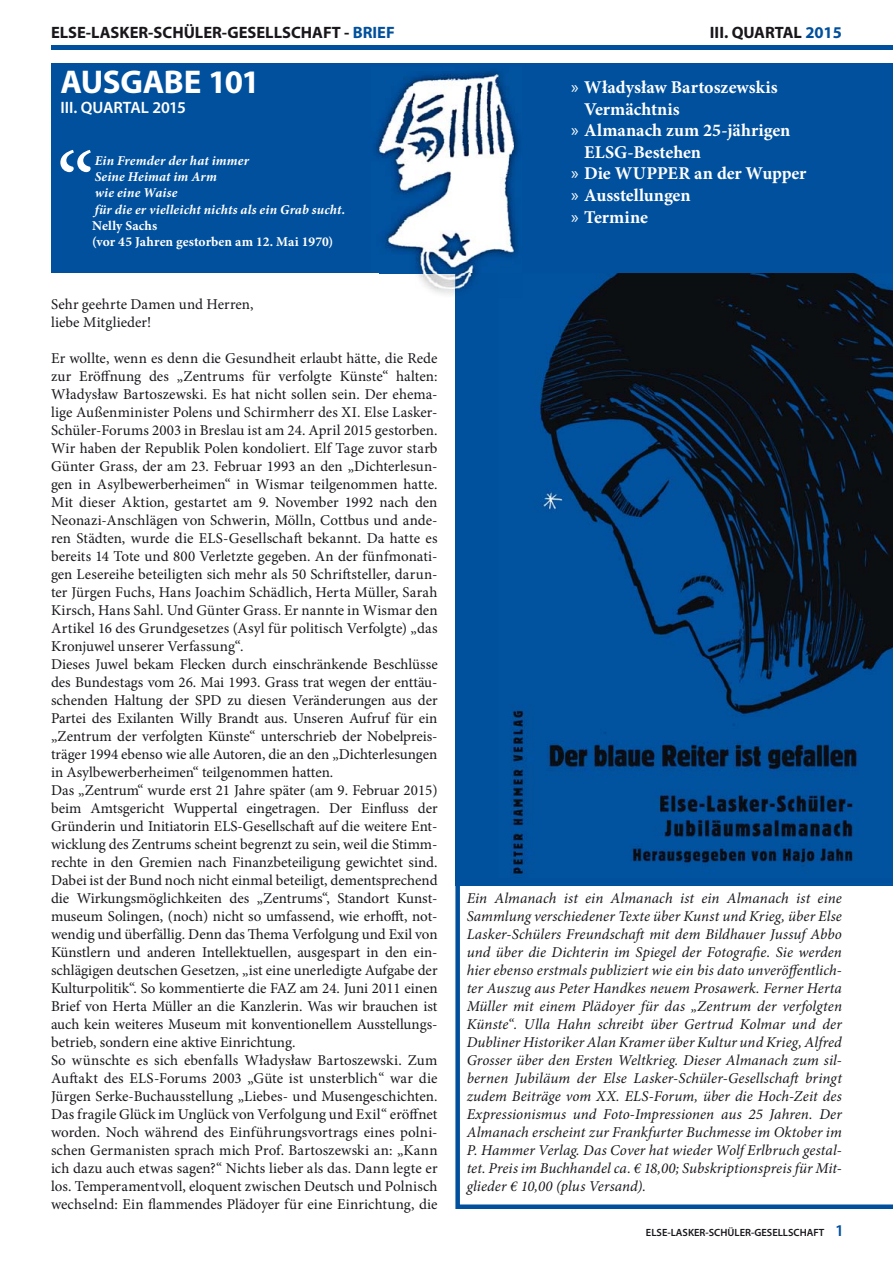
<style>
.page{position:relative;width:893px;height:1263px;background:#fff}
.page>*{position:absolute;margin:0;border:0;box-sizing:border-box;transform-origin:0 0}
.t1{font:96.6px "Minion Pro";color:#fff}
.t2{font:700 33px "Myriad Pro";letter-spacing:-.015em;color:#fff}
.t3{font:700 18px "Minion Pro";color:#fff}
.t4{font:700 16.5px "Myriad Pro";color:#1a171c}
.t5{font:600 16.5px "Myriad Pro";letter-spacing:-.01em;color:#fff}
.t6{font:15px/18px "Minion Pro";color:#1a171c}
.t7{font:italic 15px/18px "Minion Pro";letter-spacing:.005em;color:#1a171c;text-align:justify}
.t8{font:italic 700 13.5px/16.2px "Minion Pro";letter-spacing:.015em;color:#fff}
.t9{font:700 13.5px/16.2px "Minion Pro";letter-spacing:.005em;color:#fff}
.t10{font:600 10.5px "Myriad Pro";color:#1a171c}
.s1{color:#00509d}
.s2{font-family:"Myriad Pro";font-weight:400}
.s3{font-size:16.5px;color:#00509d}
</style>
<div class="page">
<div style="left:51px;top:64px;width:842px;height:209px;background:#00509d"></div>
<div style="left:51px;top:45px;width:842px;height:5px;background:#00509d"></div>
<div style="left:455px;top:273px;width:438px;height:612px;background:#00519d"></div>
<img style="left:510px;top:273px;width:383px;height:601px">
<img style="left:379px;top:273px;width:76px;height:22px">
<img style="left:375px;top:70px;width:144px;height:185px">
<img style="left:510px;top:273px;width:12px;height:25px">
<img style="left:380px;top:75px;width:133px;height:214px">
<img style="left:455px;top:273px;width:43px;height:16px">
<img style="left:498px;top:273px;width:15px;height:16px">
<svg style="left:455px;top:885px;width:438px;height:324px"></svg>
<p class="t4" style="left:51px;top:26px;width:345px">ELSE-LASKER-SCHÜLER-GESELLSCHAFT - <span class="s1">BRIEF</span></p>
<p class="t4" style="left:710px;top:26px;width:133px">III. QUARTAL <span class="s1">2015</span></p>
<h2 class="t2" style="left:60px;top:69px;width:201px">AUSGABE 101</h2>
<p class="t5" style="left:60px;top:101px;width:127px">III. QUARTAL 2015</p>
<h1 class="t1" style="left:56px;top:150px;width:40px">“</h1>
<p class="t8" style="left:95px;top:154px;width:252px">Ein Fremder der hat immer<br>Seine Heimat im Arm<br>wie eine Waise<br>für die er vielleicht nichts als ein Grab sucht.</p>
<p class="t9" style="left:92px;top:218px;width:242px">Nelly Sachs<br>(vor 45 Jahren gestorben am 12. Mai 1970)</p>
<p class="t6" style="left:51px;top:296px;width:204px">Sehr geehrte Damen und Herren, liebe Mitglieder!</p>
<p class="t6" style="left:51px;top:350px;width:388px">Er wollte, wenn es denn die Gesundheit erlaubt hätte, die Rede zur Eröffnung des „Zentrums für verfolgte Künste“ halten:<br>Władysław Bartoszewski. Es hat nicht sollen sein. Der ehema&shy;lige Außenminister Polens und Schirmherr des XI. Else Lasker-Schüler-Forums 2003 in Breslau ist am 24. April 2015 gestorben.<br>Wir haben der Republik Polen kondoliert. Elf Tage zuvor starb Günter Grass, der am 23. Februar 1993 an den „Dichterlesun&shy;gen in Asylbewerberheimen“ in Wismar teilgenommen hatte.<br>Mit dieser Aktion, gestartet am 9. November 1992 nach den Neonazi-Anschlägen von Schwerin, Mölln, Cottbus und ande&shy;ren Städten, wurde die ELS-Gesellschaft bekannt. Da hatte es bereits 14 Tote und 800 Verletzte gegeben. An der fünfmonati&shy;gen Lesereihe beteiligten sich mehr als 50 Schriftsteller, darun&shy;ter Jürgen Fuchs, Hans Joachim Schädlich, Herta Müller, Sarah Kirsch, Hans Sahl. Und Günter Grass. Er nannte in Wismar den Artikel 16 des Grundgesetzes (Asyl für politisch Verfolgte) „das Kronjuwel unserer Verfassung“.<br>Dieses Juwel bekam Flecken durch einschränkende Beschlüsse des Bundestags vom 26. Mai 1993. Grass trat wegen der enttäu&shy;schenden Haltung der SPD zu diesen Veränderungen aus der Partei des Exilanten Willy Brandt aus. Unseren Aufruf für ein „Zentrum der verfolgten Künste“ unterschrieb der Nobelpreis&shy;träger 1994 ebenso wie alle Autoren, die an den „Dichterlesungen in Asylbewerberheimen“ teilgenommen hatten.<br>Das „Zentrum“ wurde erst 21 Jahre später (am 9. Februar 2015) beim Amtsgericht Wuppertal eingetragen. Der Einfluss der Gründerin und Initiatorin ELS-Gesellschaft auf die weitere Ent&shy;wicklung des Zentrums scheint begrenzt zu sein, weil die Stimm&shy;rechte in den Gremien nach Finanzbeteiligung gewichtet sind.<br>Dabei ist der Bund noch nicht einmal beteiligt, dementsprechend die Wirkungsmöglichkeiten des „Zentrums“, Standort Kunst&shy;museum Solingen, (noch) nicht so umfassend, wie erhofft, not&shy;wendig und überfällig. Denn das Thema Verfolgung und Exil von Künstlern und anderen Intellektuellen, ausgespart in den ein&shy;schlägigen deutschen Gesetzen, „ist eine unerledigte Aufgabe der Kulturpolitik“. So kommentierte die FAZ am 24. Juni 2011 einen Brief von Herta Müller an die Kanzlerin. Was wir brauchen ist auch kein weiteres Museum mit konventionellem Ausstellungs&shy;betrieb, sondern eine aktive Einrichtung.<br>So wünschte es sich ebenfalls Władysław Bartoszewski. Zum Auftakt des ELS-Forums 2003 „Güte ist unsterblich“ war die Jürgen Serke-Buchausstellung „Liebes- und Musengeschichten.<br>Das fragile Glück im Unglück von Verfolgung und Exil“ eröffnet worden. Noch während des Einführungsvortrags eines polni&shy;schen Germanisten sprach mich Prof. Bartoszewski an: „Kann ich dazu auch etwas sagen?“ Nichts lieber als das. Dann legte er los. Temperamentvoll, eloquent zwischen Deutsch und Polnisch wechselnd: Ein flammendes Plädoyer für eine Einrichtung, die</p>
<p class="t3" style="left:571px;top:80px;width:208px"><span class="s2">»</span> Władysław Bartoszewskis</p>
<p class="t3" style="left:584px;top:102px;width:97px">Vermächtnis</p>
<p class="t3" style="left:571px;top:123px;width:221px"><span class="s2">»</span> Almanach zum 25-jährigen</p>
<p class="t3" style="left:584px;top:145px;width:118px">ELSG-Bestehen</p>
<p class="t3" style="left:571px;top:166px;width:237px"><span class="s2">»</span> Die WUPPER an der Wupper</p>
<p class="t3" style="left:571px;top:188px;width:121px"><span class="s2">»</span> Ausstellungen</p>
<p class="t3" style="left:571px;top:210px;width:78px"><span class="s2">»</span> Termine</p>
<p class="t7" style="left:467px;top:890px;width:377px">Ein Almanach ist ein Almanach ist ein Almanach ist eine Sammlung verschiedener Texte über Kunst und Krieg, über Else Lasker-Schülers Freundschaft mit dem Bildhauer Jussuf Abbo und über die Dichterin im Spiegel der Fotografie. Sie werden hier ebenso erstmals publiziert wie ein bis dato unveröffentlich&shy;ter Auszug aus Peter Handkes neuem Prosawerk. Ferner Herta Müller mit einem Plädoyer für das „Zentrum der verfolgten Künste“. Ulla Hahn schreibt über Gertrud Kolmar und der Dubliner Histori ker Alan Kramer über Kultur und Krieg, Alfred Grosser über den Ersten Weltkrieg. Dieser Almanach zum sil&shy;bernen Jubiläum der Else Lasker-Schüler-Gesellschaft bringt zudem Beiträge vom XX. ELS-Forum, über die Hoch-Zeit des Expressionismus und Foto-Impressionen aus 25 Jahren. Der Almanach erscheint zur Frankfurter Buchmesse im Oktober im P. Hammer Verlag. Das Cover hat wieder Wolf Erlbruch gestal&shy;tet. Preis im Buchhandel ca. € 18,00; Subskrip tionspreis für Mit&shy;glieder € 10,00 (plus Versand).</p>
<p class="t10" style="left:646px;top:1229px;width:200px">ELSE-LASKER-SCHÜLER-GESELLSCHAFT <span class="s3">1</span></p>
</div>
